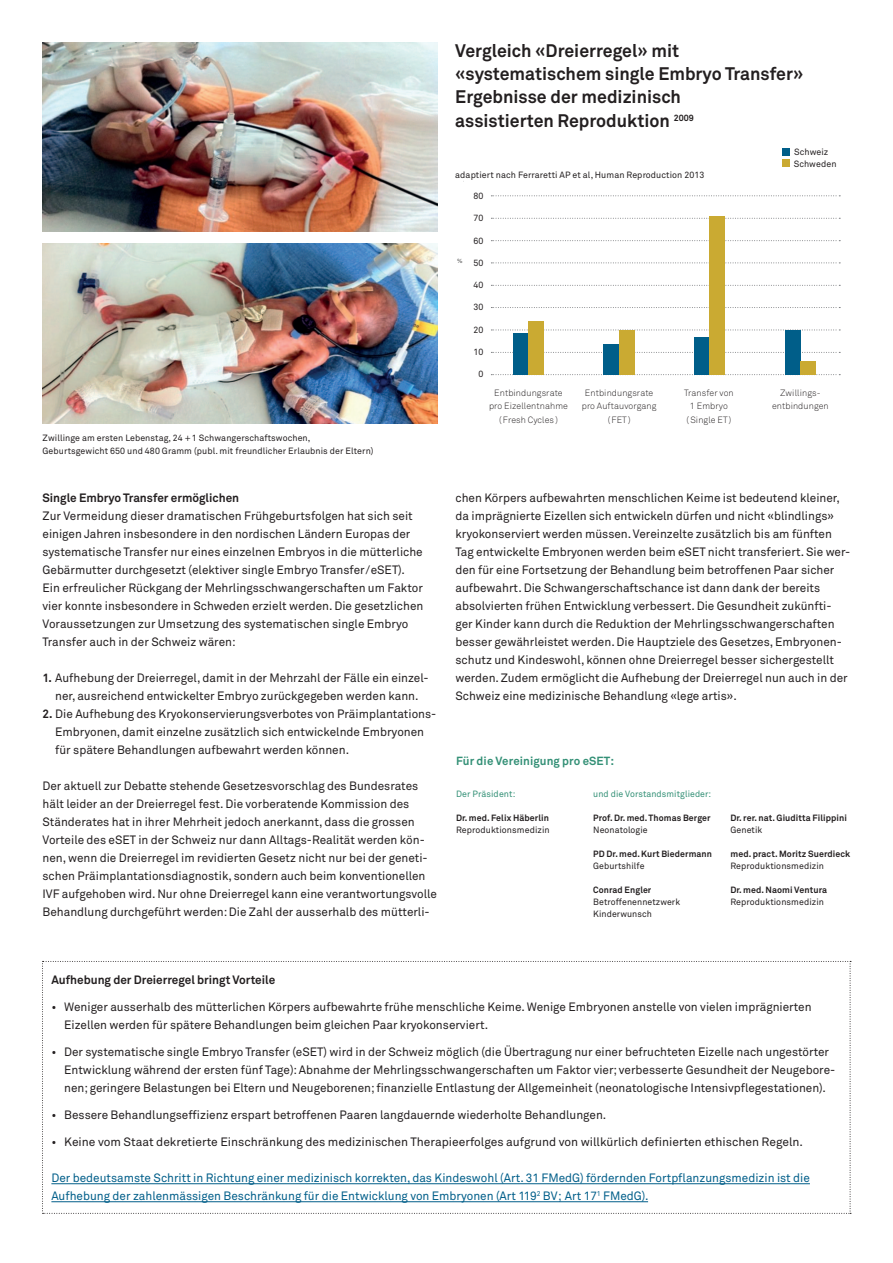
<style>
.page{position:relative;width:893px;height:1263px;background:#fff}
.page>*{position:absolute;margin:0;border:0;box-sizing:border-box;transform-origin:0 0}
.t1{font:700 18px/23.2px "Akkurat";color:#231f20}
.t2{font:12px/18px "Akkurat";color:#231f20}
.t3{font:12px/18px "Akkurat";color:#005e89}
.t4{font:700 12px "Akkurat";color:#231f20}
.t5{font:700 11.7px "Akkurat";letter-spacing:.01em;color:#339076}
.t6{font:9px/11.4px "Akkurat";letter-spacing:.01em;color:#231f20}
.t7{font:700 9px "Akkurat";letter-spacing:.01em;color:#231f20}
.t8{font:300 9px/13.5px "Akkurat";letter-spacing:.01em;color:#231f20;text-align:center}
.t9{font:9px "Akkurat";letter-spacing:.01em;color:#339076}
.t10{font:8.85px "Akkurat";color:#000}
.t11{font:300 5.85px "Akkurat";color:#000}
.s1{font-weight:700}
</style>
<div class="page">
<img style="left:43px;top:243px;width:394px;height:180px">
<svg style="left:491px;top:195px;width:349px;height:1px"></svg>
<svg style="left:491px;top:218px;width:349px;height:1px"></svg>
<svg style="left:491px;top:240px;width:349px;height:1px"></svg>
<svg style="left:491px;top:262px;width:349px;height:1px"></svg>
<svg style="left:491px;top:285px;width:349px;height:1px"></svg>
<svg style="left:491px;top:307px;width:349px;height:1px"></svg>
<svg style="left:491px;top:330px;width:349px;height:1px"></svg>
<svg style="left:491px;top:352px;width:349px;height:1px"></svg>
<svg style="left:491px;top:374px;width:349px;height:1px"></svg>
<div style="left:785px;top:331px;width:15px;height:44px;background:#005e89"></div>
<div style="left:694px;top:337px;width:16px;height:38px;background:#005e89"></div>
<div style="left:604px;top:344px;width:15px;height:31px;background:#005e89"></div>
<div style="left:513px;top:333px;width:15px;height:42px;background:#005e89"></div>
<div style="left:800px;top:361px;width:16px;height:14px;background:#caaa32"></div>
<div style="left:710px;top:217px;width:15px;height:158px;background:#caaa32"></div>
<div style="left:619px;top:331px;width:15px;height:44px;background:#caaa32"></div>
<div style="left:528px;top:321px;width:16px;height:54px;background:#caaa32"></div>
<div style="left:783px;top:148px;width:7px;height:7px;background:#005e89"></div>
<div style="left:783px;top:159px;width:7px;height:8px;background:#caaa32"></div>
<svg style="left:42px;top:961px;width:809px;height:253px"></svg>
<img style="left:43px;top:43px;width:394px;height:189px">
<h1 class="t1" style="left:455px;top:39px;width:350px">Vergleich «Dreierregel» mit «systematischem single Embryo Transfer» Ergebnisse der medizinisch<br>assistierten Reproduktion <sup>2009</sup></h1>
<p class="t6" style="left:455px;top:169px;width:251px">adaptiert nach Ferraretti AP et al, Human Reproduction 2013</p>
<p class="t6" style="left:473px;top:190px;width:11px">80</p>
<p class="t6" style="left:473px;top:212px;width:11px">70</p>
<p class="t6" style="left:473px;top:235px;width:11px">60</p>
<p class="t6" style="left:473px;top:257px;width:11px">50</p>
<p class="t6" style="left:473px;top:279px;width:11px">40</p>
<p class="t6" style="left:473px;top:301px;width:11px">30</p>
<p class="t6" style="left:473px;top:324px;width:11px">20</p>
<p class="t6" style="left:473px;top:346px;width:11px">10</p>
<p class="t6" style="left:478px;top:368px;width:6px">0</p>
<p class="t10" style="left:468px;top:255px;width:12px">50</p>
<p class="t11" style="left:457px;top:257px;width:7px">%</p>
<p class="t6" style="left:794px;top:146px;width:44px">Schweiz<br>Schweden</p>
<p class="t6" style="left:43px;top:431px;width:333px;line-height:13.5px">Zwillinge am ersten Lebenstag, 24 +1 Schwangerschaftswochen,<br>Geburtsgewicht 650 und 480 Gramm (publ. mit freundlicher Erlaubnis der Eltern)</p>
<p class="t4" style="left:43px;top:490px;width:198px">Single Embryo Transfer ermöglichen</p>
<p class="t2" style="left:43px;top:507px;width:382px">Zur Vermeidung dieser dramatischen Frühgeburtsfolgen hat sich seit einigen Jahren insbesondere in den nordischen Ländern Europas der systematische Transfer nur eines einzelnen Embryos in die mütterliche Gebärmutter durchgesetzt (elektiver single Embryo Transfer/eSET).<br>Ein erfreulicher Rückgang der Mehrlingsschwangerschaften um Faktor vier konnte insbesondere in Schweden erzielt werden. Die gesetzlichen Voraussetzungen zur Umsetzung des systematischen single Embryo Transfer auch in der Schweiz wären:</p>
<p class="t2" style="left:43px;top:669px;width:388px;text-align:center"><span class="s1">1.</span> Aufhebung der Dreierregel, damit in der Mehrzahl der Fälle ein einzel&shy;ner, ausreichend entwickelter Embryo zurückgegeben werden kann.</p>
<p class="t2" style="left:55px;top:705px;width:381px;text-indent:-13px"><span class="s1">2.</span> Die Aufhebung des Kryokonservierungsverbotes von Präimplantations-<br>Embryonen, damit einzelne zusätzlich sich entwickelnde Embryonen für spätere Behandlungen aufbewahrt werden können.</p>
<p class="t2" style="left:43px;top:777px;width:396px">Der aktuell zur Debatte stehende Gesetzesvorschlag des Bundesrates hält leider an der Dreierregel fest. Die vorberatende Kommission des Ständerates hat in ihrer Mehrheit jedoch anerkannt, dass die grossen Vorteile des eSET in der Schweiz nur dann Alltags-Realität werden kön&shy;nen, wenn die Dreierregel im revidierten Gesetz nicht nur bei der geneti&shy;schen Präimplantationsdiagnostik, sondern auch beim konventionellen IVF aufgehoben wird. Nur ohne Dreierregel kann eine verantwortungsvolle Behandlung durchgeführt werden: Die Zahl der ausserhalb des mütterli-</p>
<p class="t8" style="left:489px;top:385px;width:80px">Entbindungsrate pro Eizellentnahme (Fresh Cycles )</p>
<p class="t8" style="left:582px;top:385px;width:76px">Entbindungsrate pro Auftauvorgang (FET)</p>
<p class="t8" style="left:684px;top:385px;width:51px">Transfer von<br>1 Embryo (Single ET)</p>
<p class="t8" style="left:772px;top:385px;width:58px">Zwillings&shy;entbindungen</p>
<p class="t2" style="left:455px;top:489px;width:396px">chen Körpers aufbewahrten menschlichen Keime ist bedeutend kleiner, da imprägnierte Eizellen sich entwickeln dürfen und nicht «blindlings» kryokonserviert werden müssen. Vereinzelte zusätzlich bis am fünften Tag entwickelte Embryonen werden beim eSET nicht transferiert. Sie wer&shy;den für eine Fortsetzung der Behandlung beim betroffenen Paar sicher aufbewahrt. Die Schwangerschaftschance ist dann dank der bereits absolvierten frühen Entwicklung verbessert. Die Gesundheit zukünfti&shy;ger Kinder kann durch die Reduktion der Mehrlingsschwangerschaften besser gewährleistet werden. Die Hauptziele des Gesetzes, Embryonen&shy;schutz und Kindeswohl, können ohne Dreierregel besser sichergestellt werden. Zudem ermöglicht die Aufhebung der Dreierregel nun auch in der Schweiz eine medizinische Behandlung «lege artis».</p>
<p class="t5" style="left:456px;top:754px;width:160px">Für die Vereinigung pro eSET:</p>
<p class="t9" style="left:456px;top:788px;width:61px">Der Präsident:</p>
<p class="t7" style="left:456px;top:812px;width:94px">Dr. med. Felix Häberlin</p>
<p class="t6" style="left:456px;top:824px;width:95px">Reproduktionsmedizin</p>
<p class="t9" style="left:593px;top:788px;width:120px">und die Vorstandsmitglieder:</p>
<p class="t7" style="left:593px;top:812px;width:119px">Prof. Dr. med. Thomas Berger</p>
<p class="t6" style="left:593px;top:824px;width:56px">Neonatologie</p>
<p class="t7" style="left:593px;top:848px;width:120px">PD Dr. med. Kurt Biedermann</p>
<p class="t6" style="left:593px;top:860px;width:53px">Geburtshilfe</p>
<p class="t7" style="left:593px;top:884px;width:60px">Conrad Engler</p>
<p class="t6" style="left:593px;top:895px;width:88px;line-height:12px">Betroffenennetzwerk<br>Kinderwunsch</p>
<p class="t7" style="left:730px;top:812px;width:118px">Dr. rer. nat. Giuditta Filippini</p>
<p class="t6" style="left:730px;top:824px;width:33px">Genetik</p>
<p class="t7" style="left:730px;top:848px;width:121px">med. pract. Moritz Suerdieck</p>
<p class="t6" style="left:730px;top:860px;width:95px">Reproduktionsmedizin</p>
<p class="t7" style="left:730px;top:884px;width:98px">Dr. med. Naomi Ventura</p>
<p class="t6" style="left:730px;top:896px;width:95px">Reproduktionsmedizin</p>
<p class="t4" style="left:51px;top:972px;width:225px">Aufhebung der Dreierregel bringt Vorteile</p>
<p class="t2" style="left:64px;top:998px;width:749px;text-indent:-13px">• Weniger ausserhalb des mütterlichen Körpers aufbewahrte frühe menschliche Keime. Wenige Embryonen anstelle von vielen imprägnierten<br>Eizellen werden für spätere Behandlungen beim gleichen Paar kryokonserviert.</p>
<p class="t2" style="left:64px;top:1043px;width:773px;text-indent:-13px">• Der systematische single Embryo Transfer (eSET) wird in der Schweiz möglich (die Übertragung nur einer befruchteten Eizelle nach ungestörter<br>Entwicklung während der ersten fünf Tage): Abnahme der Mehrlingsschwangerschaften um Faktor vier; verbesserte Gesundheit der Neugebore&shy;nen; geringere Belastungen bei Eltern und Neugeborenen; finanzielle Entlastung der Allgemeinheit (neonatologische Intensivpflegestationen).</p>
<p class="t2" style="left:51px;top:1106px;width:556px">• Bessere Behandlungseffizienz erspart betroffenen Paaren langdauernde wiederholte Behandlungen.</p>
<p class="t2" style="left:51px;top:1133px;width:753px">• Keine vom Staat dekretierte Einschränkung des medizinischen Therapieerfolges aufgrund von willkürlich definierten ethischen Regeln.</p>
<p class="t3" style="left:51px;top:1169px;width:760px">Der bedeutsamste Schritt in Richtung einer medizinisch korrekten, das Kindeswohl (Art. 31 FMedG) fördernden Fortpflanzungsmedizin ist die<br>Aufhebung der zahlenmässigen Beschränkung für die Entwicklung von Embryonen (Art 119<sup>2</sup> BV; Art 17<sup>1</sup> FMedG).</p>
</div>
